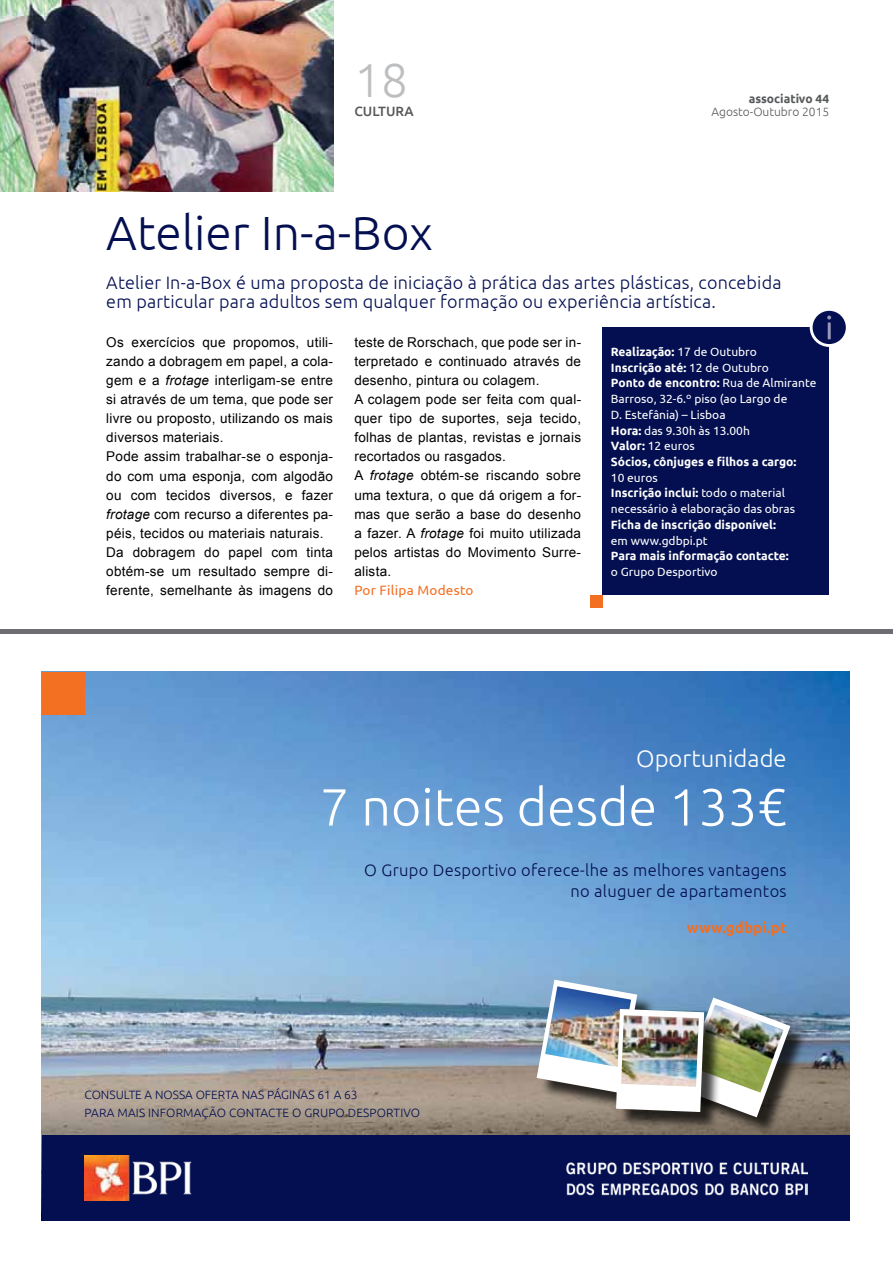
<style>
.page{position:relative;width:893px;height:1263px;background:#fff}
.page>*{position:absolute;margin:0;border:0;box-sizing:border-box;transform-origin:0 0}
.t1{font:300 52.2px "Ubuntu";color:#fff}
.títulos{font:300 48px "Ubuntu";color:#030f50}
.t2{font:300 47.7px "Ubuntu";color:#bcbec0}
.t3{font:300 23.85px "Ubuntu";color:#fff}
.entrada{font:300 18px "Ubuntu";letter-spacing:.01em;color:#030f50}
.t4{font:300 16.5px "Ubuntu";letter-spacing:.02em;color:#030f50}
.t5{font:700 15px "Ubuntu";letter-spacing:.01em;color:#f36f21}
.texto{font:13.5px/19.2px "Arial";letter-spacing:.02em;color:#000;text-align:justify}
.assinatura{font:13.5px "Ubuntu";letter-spacing:.02em;color:#f36f21}
.t6{font:500 13.5px "Ubuntu";color:#58595b}
.texto-2{font:12px/15.8px "Ubuntu";color:#fff}
.texto-3{font:700 12px "Ubuntu";color:#fff}
.t7{font:300 12px "Ubuntu";color:#030f50}
.t8{font:300 12px "Ubuntu";color:#58595b}
.t9{font:700 12px "Ubuntu";color:#58595b}
.s1{font-style:italic}
.s2{font-weight:400}
.s3{font-weight:700}
</style>
<div class="page">
<div style="left:0;top:629px;width:893px;height:5px;background:#6d6e71"></div>
<img style="left:0;top:0;width:333px;height:191px">
<img style="left:42px;top:672px;width:808px;height:463px">
<div style="left:42px;top:1135px;width:808px;height:85px;background:#030f50"></div>
<img style="left:84px;top:1155px;width:108px;height:45px">
<img style="left:566px;top:1162px;width:241px;height:34px">
<div style="left:682px;top:1000px;width:125px;height:134px;background:#000;opacity:.75"></div>
<div style="left:618px;top:1011px;width:104px;height:119px;background:#000;opacity:.75"></div>
<img style="left:537px;top:980px;width:253px;height:137px">
<img style="left:621px;top:1015px;width:78px;height:72px">
<div style="left:42px;top:672px;width:42px;height:42px;background:#f36f21"></div>
<div style="left:602px;top:327px;width:227px;height:268px;background:#030f50"></div>
<div style="left:811px;top:309px;width:36px;height:36px;background:#030f50;border-radius:50%"></div>
<div style="left:810px;top:308px;width:39px;height:39px;border:3px solid #fff;border-radius:50%"></div>
<svg style="left:827px;top:316px;width:4px;height:23px"></svg>
<div style="left:590px;top:595px;width:12px;height:13px;background:#f36f21"></div>
<p class="t2" style="left:354px;top:51px;width:55px">18</p>
<p class="t6" style="left:354px;top:103px;width:61px">CULTURA</p>
<p class="t9" style="left:749px;top:91px;width:82px">associativo 44</p>
<p class="t8" style="left:712px;top:105px;width:119px">Agosto-Outubro 2015</p>
<p class="títulos" style="left:106px;top:204px;width:328px">Atelier In-a-Box</p>
<p class="entrada" style="left:106px;top:272px;width:677px">Atelier In-a-Box é uma proposta de iniciação à prática das artes plásticas, concebida</p>
<p class="entrada" style="left:106px;top:291px;width:611px">em particular para adultos sem qualquer formação ou experiência artística.</p>
<p class="texto" style="left:106px;top:332px;width:228px">Os exercícios que propomos, utili&shy;zando a dobragem em papel, a cola&shy;gem e a <span class="s1">frotage</span> interligam-se entre si através de um tema, que pode ser livre ou proposto, utilizando os mais diversos materiais.</p>
<p class="texto" style="left:106px;top:447px;width:228px">Pode assim trabalhar-se o esponja&shy;do com uma esponja, com algodão ou com tecidos diversos, e fazer <span class="s1">frotage</span> com recurso a diferentes pa&shy;péis, tecidos ou materiais naturais.</p>
<p class="texto" style="left:106px;top:543px;width:228px">Da dobragem do papel com tinta obtém-se um resultado sempre di&shy;ferente, semelhante às imagens do</p>
<p class="texto" style="left:354px;top:332px;width:228px">teste de Rorschach, que pode ser in&shy;terpretado e continuado através de desenho, pintura ou colagem.</p>
<p class="texto" style="left:354px;top:390px;width:228px">A colagem pode ser feita com qual&shy;quer tipo de suportes, seja tecido, folhas de plantas, revistas e jornais recortados ou rasgados.</p>
<p class="texto" style="left:354px;top:466px;width:228px">A <span class="s1">frotage</span> obtém-se riscando sobre uma textura, o que dá origem a for&shy;mas que serão a base do desenho a fazer. A <span class="s1">frotage</span> foi muito utilizada pelos artistas do Movimento Surre&shy;alista.</p>
<p class="assinatura" style="left:354px;top:582px;width:121px">Por Filipa Modesto</p>
<p class="texto-3" style="left:611px;top:344px;width:148px">Realização: <span class="s2">17 de Outubro</span></p>
<p class="texto-3" style="left:611px;top:360px;width:159px">Inscrição até: <span class="s2">12 de Outubro</span></p>
<p class="texto-2" style="left:611px;top:375px;width:207px"><span class="s3">Ponto de encontro:</span> Rua de Almirante<br>Barroso, 32-6.º piso (ao Largo de</p>
<p class="texto-2" style="left:611px;top:406px;width:116px">D. Estefânia) – Lisboa</p>
<p class="texto-2" style="left:611px;top:422px;width:140px"><span class="s3">Hora:</span> das 9.30h às 13.00h</p>
<p class="texto-2" style="left:611px;top:438px;width:85px"><span class="s3">Valor:</span> 12 euros</p>
<p class="texto-3" style="left:611px;top:454px;width:187px">Sócios, cônjuges e filhos a cargo:</p>
<p class="texto-2" style="left:611px;top:469px;width:48px">10 euros</p>
<p class="texto-2" style="left:611px;top:485px;width:186px"><span class="s3">Inscrição inclui:</span> todo o material necessário à elaboração das obras</p>
<p class="texto-3" style="left:611px;top:517px;width:167px">Ficha de inscrição disponível:</p>
<p class="texto-2" style="left:611px;top:532px;width:98px">em www.gdbpi.pt</p>
<p class="texto-3" style="left:611px;top:549px;width:179px">Para mais informação contacte:</p>
<p class="texto-2" style="left:611px;top:564px;width:108px">o Grupo Desportivo</p>
<p class="t3" style="left:636px;top:744px;width:152px">Oportunidade</p>
<p class="t1" style="left:320px;top:775px;width:468px">7 noites desde 133€</p>
<p class="t4" style="left:364px;top:860px;width:424px">O Grupo Desportivo oferece-lhe as melhores vantagens</p>
<p class="t4" style="left:570px;top:881px;width:218px">no aluguer de apartamentos</p>
<p class="t5" style="left:687px;top:919px;width:101px">www.gdbpi.pt</p>
<p class="t7" style="left:84px;top:1088px;width:275px">CONSULTE A NOSSA OFERTA NAS PÁGINAS 61 A 63</p>
<p class="t7" style="left:84px;top:1106px;width:337px">PARA MAIS INFORMAÇÃO CONTACTE O GRUPO DESPORTIVO</p>
</div>
